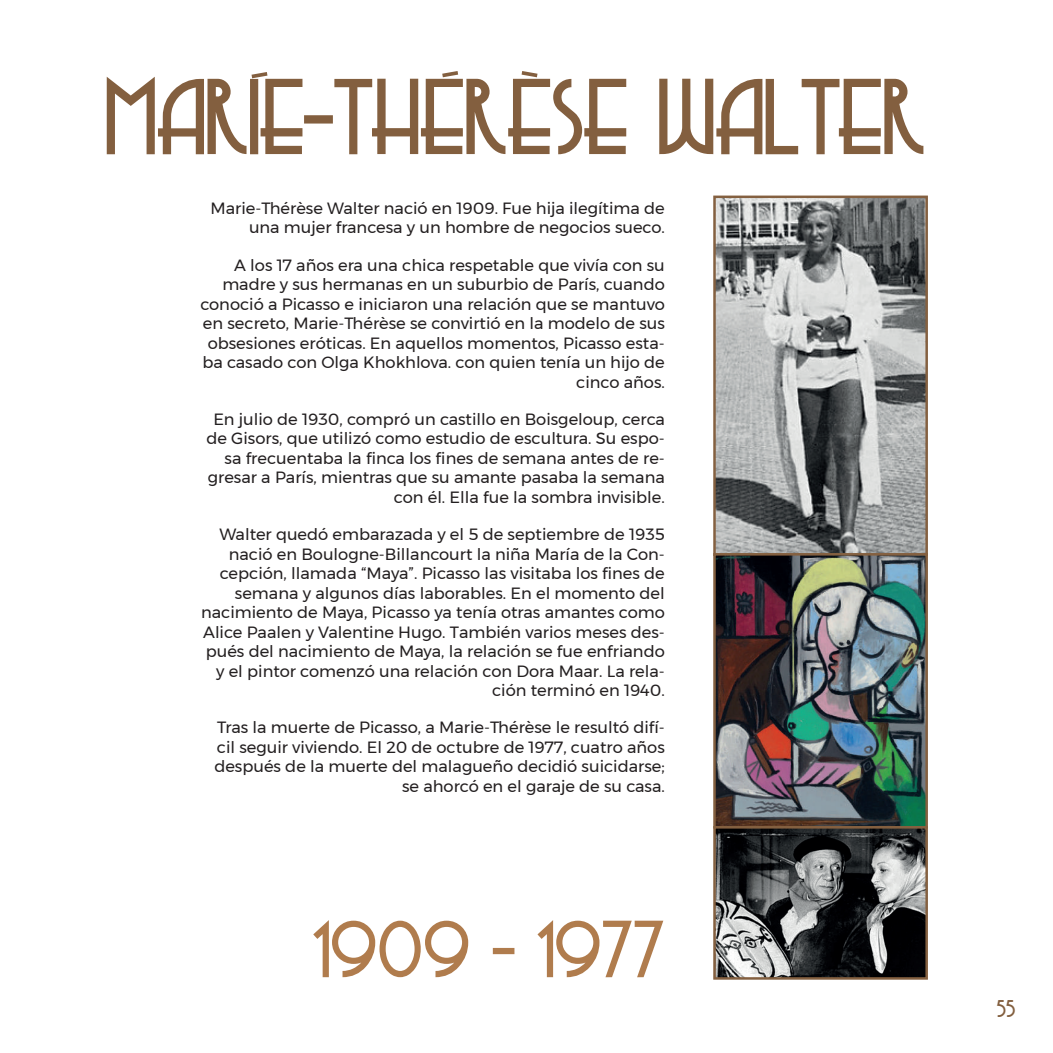
<style>
.page{position:relative;width:1053px;height:1053px;background:#fff}
.page>*{position:absolute;margin:0;border:0;box-sizing:border-box;transform-origin:0 0}
.t1{font:100px "Copasetic";color:#835f3f}
.t2{font:75px "Copasetic";color:#b07c4d}
.t3{font:22.5px "Copasetic";color:#835f3f}
.t4{font:16.25px/19.5px "Gontserrat";color:#231f20;text-align:right}
</style>
<div class="page">
<svg style="left:713px;top:195px;width:215px;height:357px;background:#939594"></svg>
<img style="left:713px;top:552px;width:215px;height:272px">
<svg style="left:713px;top:824px;width:215px;height:156px;background:#535353"></svg>
<h1 class="t1" style="left:106px;top:68px;width:821px">MARÍE-THÉRÈSE WALTER</h1>
<p class="t4" style="left:210px;top:198px;width:456px">Marie-Thérèse Walter nació en 1909. Fue hija ilegítima de una mujer francesa y un hombre de negocios sueco.</p>
<p class="t4" style="left:200px;top:255px;width:466px">A los 17 años era una chica respetable que vivía con su madre y sus hermanas en un suburbio de París, cuando conoció a Picasso e iniciaron una relación que se mantuvo en secreto, Marie-Thérèse se convirtió en la modelo de sus obsesiones eróticas. En aquellos momentos, Picasso esta&shy;ba casado con Olga Khokhlova. con quien tenía un hijo de cinco años.</p>
<p class="t4" style="left:206px;top:409px;width:460px">En julio de 1930, compró un castillo en Boisgeloup, cerca de Gisors, que utilizó como estudio de escultura. Su espo&shy;sa frecuentaba la finca los fines de semana antes de re&shy;gresar a París, mientras que su amante pasaba la semana con él. Ella fue la sombra invisible.</p>
<p class="t4" style="left:201px;top:524px;width:465px">Walter quedó embarazada y el 5 de septiembre de 1935 nació en Boulogne-Billancourt la niña María de la Con&shy;cepción, llamada “Maya”. Picasso las visitaba los fines de semana y algunos días laborables. En el momento del nacimiento de Maya, Picasso ya tenía otras amantes como Alice Paalen y Valentine Hugo. También varios meses des&shy;pués del nacimiento de Maya, la relación se fue enfriando y el pintor comenzó una relación con Dora Maar. La rela&shy;ción terminó en 1940.</p>
<p class="t4" style="left:214px;top:717px;width:452px">Tras la muerte de Picasso, a Marie-Thérèse le resultó difí&shy;cil seguir viviendo. El 20 de octubre de 1977, cuatro años después de la muerte del malagueño decidió suicidarse; se ahorcó en el garaje de su casa.</p>
<h2 class="t2" style="left:312px;top:912px;width:354px">1909 - 1977</h2>
<h3 class="t3" style="left:996px;top:997px;width:20px">55</h3>
</div>
